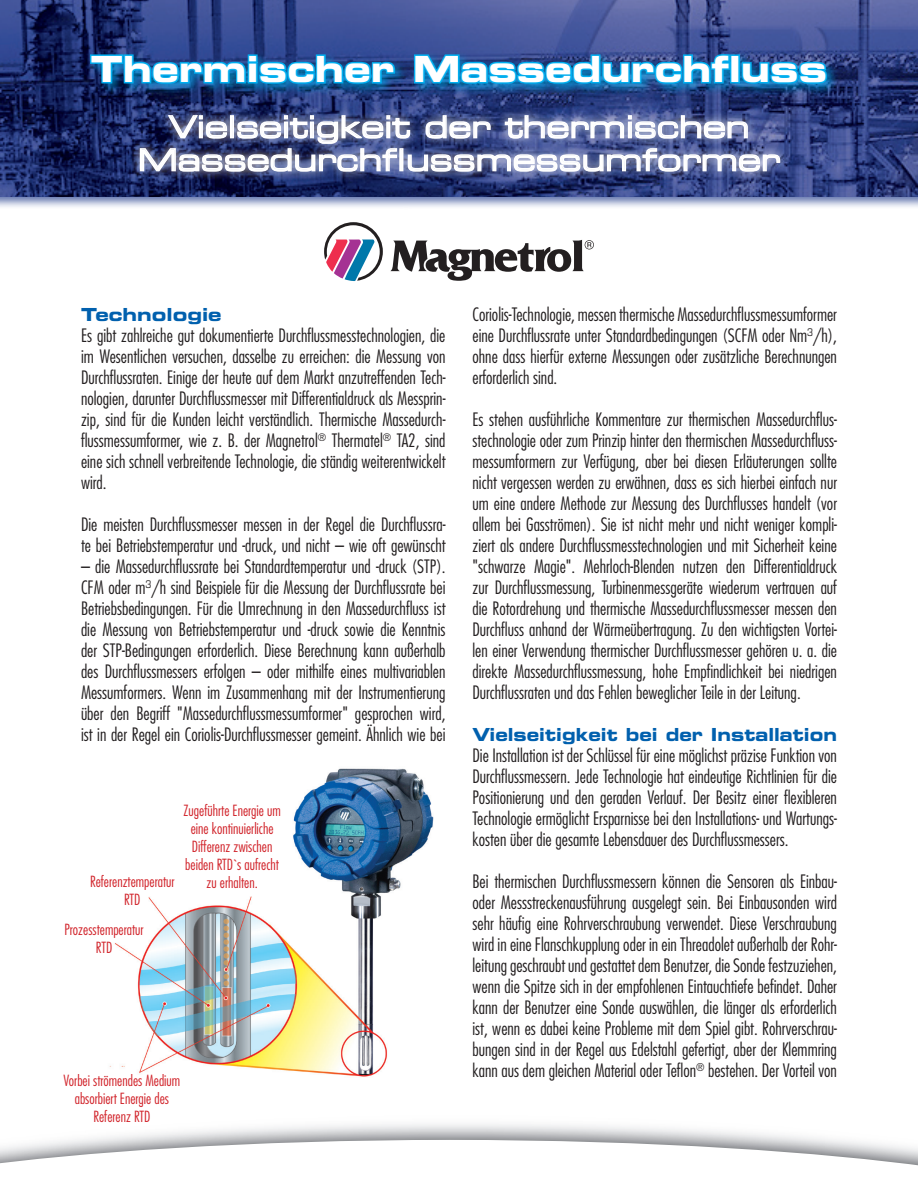
<style>
.page{position:relative;width:918px;height:1188px;background:#fff}
.page>*{position:absolute;margin:0;border:0;box-sizing:border-box;transform-origin:0 0}
.t1{font:36px "Eurostile Bold Extended Two";color:#fff}
.t2{font:30px/33px "Eurostile Extended Two";color:#fff;text-align:center}
.t3{font:300 condensed 18px/21px "Futura";color:#231f20;text-align:justify}
.t4{font:18px "Eurostile Bold Extended Two";color:#0160ae;scale:.93 1}
.t5{font:18px "Eurostile Bold Extended Two";color:#0160ae}
.t6{font:300 condensed 15px/18px "Futura";color:#d1232a;text-align:center}
</style>
<div class="page">
<svg style="left:0;top:1140px;width:918px;height:26px"></svg>
<div style="left:0;top:0;width:918px;height:209px;background:#253f8e;opacity:.72"></div>
<img style="left:0;top:0;width:918px;height:196px">
<svg style="left:324px;top:222px;width:59px;height:59px"></svg>
<svg style="left:391px;top:240px;width:203px;height:41px"></svg>
<img style="left:109px;top:768px;width:325px;height:309px">
<div style="left:131px;top:105px;width:658px;height:76px;background:#fff;opacity:.89"></div>
<div style="left:87px;top:51px;width:753px;height:46px;background:#00aeef;opacity:.62"></div>
<img style="left:89px;top:52px;width:740px;height:120px">
<p class="t1" style="left:91px;top:44px;width:738px">Thermischer Massedurchfluss</p>
<p class="t2" style="left:138px;top:110px;width:644px">Vielseitigkeit der thermischen<br>Massedurchflussmessumformer</p>
<p class="t5" style="left:81px;top:302px;width:142px">Technologie</p>
<p class="t3" style="left:81px;top:325px;width:366px">Es gibt zahlreiche gut dokumentierte Durchflussmesstechnologien, die im Wesentlichen versuchen, dasselbe zu erreichen: die Messung von Durchflussraten. Einige der heute auf dem Markt anzutreffenden Tech&shy;nologien, darunter Durchflussmesser mit Differentialdruck als Messprin&shy;zip, sind für die Kunden leicht verständlich. Thermische Massedurch&shy;flussmessumformer, wie z. B. der Magnetrol<sup>®</sup> Thermatel<sup>®</sup> TA2, sind eine sich schnell verbreitende Technologie, die ständig weiterentwickelt wird.</p>
<p class="t3" style="left:81px;top:514px;width:366px">Die meisten Durchflussmesser messen in der Regel die Durchflussra&shy;te bei Betriebstemperatur und -druck, und nicht – wie oft gewünscht</p>
<p class="t3" style="left:81px;top:556px;width:366px">– die Massedurchflussrate bei Standardtemperatur und -druck (STP).<br>CFM oder m<sup>3</sup>/h sind Beispiele für die Messung der Durchflussrate bei Betriebsbedingungen. Für die Umrechnung in den Massedurchfluss ist die Messung von Betriebstemperatur und -druck sowie die Kenntnis der STP-Bedingungen erforderlich. Diese Berechnung kann außerhalb des Durchflussmessers erfolgen – oder mithilfe eines multivariablen Messumformers. Wenn im Zusammenhang mit der Instrumentierung über den Begriff "Massedurchflussmessumformer" gesprochen wird, ist in der Regel ein Coriolis-Durchflussmesser gemeint. Ähnlich wie bei</p>
<p class="t6" style="left:184px;top:801px;width:99px">Zugeführte Energie um eine kontinuierliche<br>Differenz zwischen beiden RTD`s aufrecht</p>
<p class="t6" style="left:90px;top:873px;width:86px">Referenztemperatur</p>
<p class="t6" style="left:207px;top:873px;width:53px">zu erhalten.</p>
<p class="t6" style="left:124px;top:891px;width:18px">RTD</p>
<p class="t6" style="left:65px;top:920px;width:81px">Prozesstemperatur<br>RTD</p>
<p class="t6" style="left:64px;top:1071px;width:118px">Vorbei strömendes Medium absorbiert Energie des<br>Referenz RTD</p>
<p class="t3" style="left:472px;top:304px;width:366px">Coriolis-Technologie, messen thermische Massedurchflussmessumformer eine Durchflussrate unter Standardbedingungen (SCFM oder Nm<sup>3</sup>/h), ohne dass hierfür externe Messungen oder zusätzliche Berechnungen erforderlich sind.</p>
<p class="t3" style="left:472px;top:409px;width:366px">Es stehen ausführliche Kommentare zur thermischen Massedurchflus&shy;stechnologie oder zum Prinzip hinter den thermischen Massedurchfluss&shy;messumformern zur Verfügung, aber bei diesen Erläuterungen sollte nicht vergessen werden zu erwähnen, dass es sich hierbei einfach nur um eine andere Methode zur Messung des Durchflusses handelt (vor allem bei Gasströmen). Sie ist nicht mehr und nicht weniger kompli&shy;ziert als andere Durchflussmesstechnologien und mit Sicherheit keine "schwarze Magie". Mehrloch-Blenden nutzen den Differentialdruck zur Durchflussmessung, Turbinenmessgeräte wiederum vertrauen auf die Rotordrehung und thermische Massedurchflussmesser messen den Durchfluss anhand der Wärmeübertragung. Zu den wichtigsten Vortei&shy;len einer Verwendung thermischer Durchflussmesser gehören u. a. die direkte Massedurchflussmessung, hohe Empfindlichkeit bei niedrigen Durchflussraten und das Fehlen beweglicher Teile in der Leitung.</p>
<p class="t4" style="left:472px;top:722px;width:393px">Vielseitigkeit bei der Installation</p>
<p class="t3" style="left:472px;top:745px;width:366px">Die Installation ist der Schlüssel für eine möglichst präzise Funktion von Durchflussmessern. Jede Technologie hat eindeutige Richtlinien für die Positionierung und den geraden Verlauf. Der Besitz einer flexibleren Technologie ermöglicht Ersparnisse bei den Installations- und Wartungs&shy;kosten über die gesamte Lebensdauer des Durchflussmessers.</p>
<p class="t3" style="left:472px;top:871px;width:366px">Bei thermischen Durchflussmessern können die Sensoren als Einbau&shy;oder Messstreckenausführung ausgelegt sein. Bei Einbausonden wird sehr häufig eine Rohrverschraubung verwendet. Diese Verschraubung wird in eine Flanschkupplung oder in ein Threadolet außerhalb der Rohr&shy;leitung geschraubt und gestattet dem Benutzer, die Sonde festzuziehen, wenn die Spitze sich in der empfohlenen Eintauchtiefe befindet. Daher kann der Benutzer eine Sonde auswählen, die länger als erforderlich ist, wenn es dabei keine Probleme mit dem Spiel gibt. Rohrverschrau&shy;bungen sind in der Regel aus Edelstahl gefertigt, aber der Klemmring kann aus dem gleichen Material oder Teflon<sup>®</sup> bestehen. Der Vorteil von</p>
</div>
